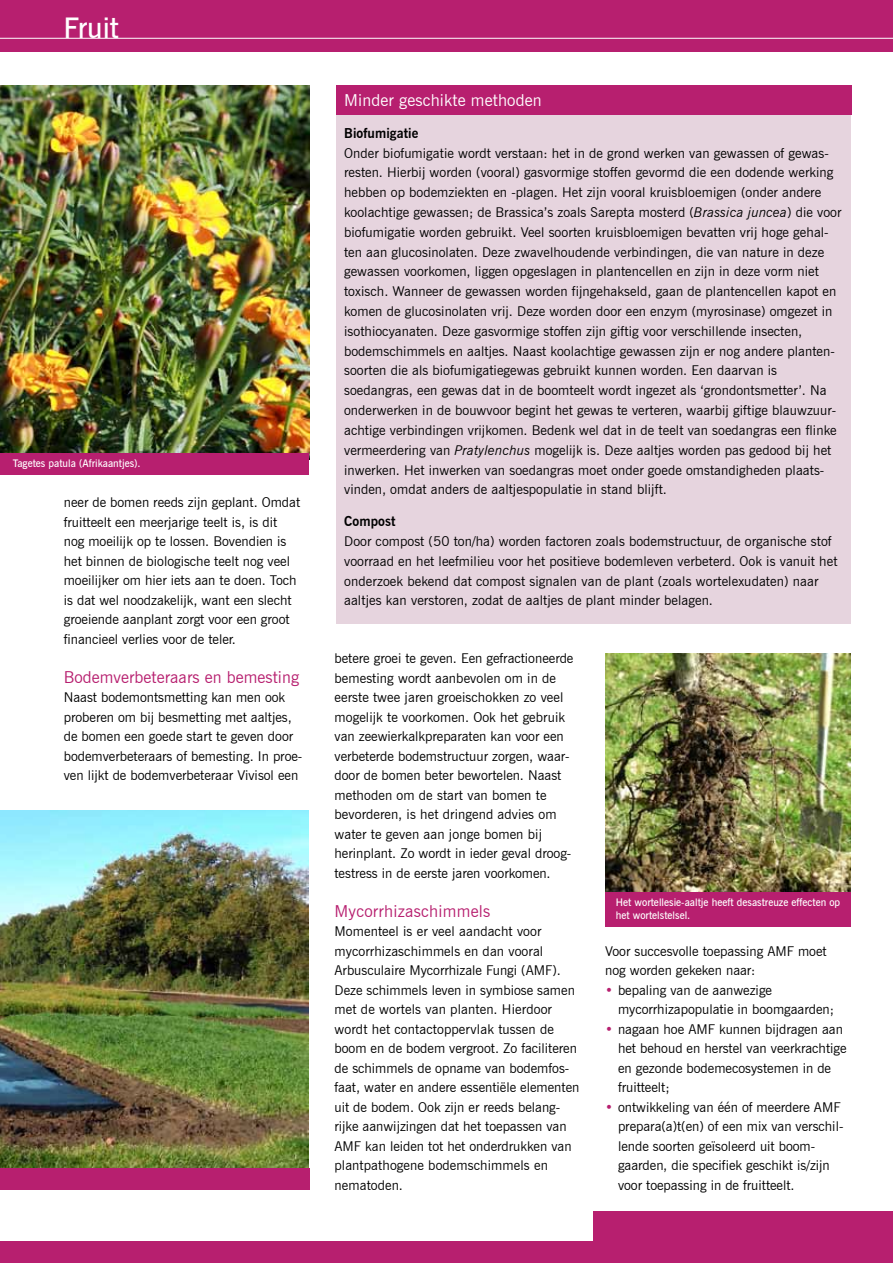
<style>
.page{position:relative;width:893px;height:1263px;background:#fff}
.page>*{position:absolute;margin:0;border:0;box-sizing:border-box;transform-origin:0 0}
.t1{font:600 28.5px "News Gothic BT";color:#fff}
.t2{font:16.5px "News Gothic BT";letter-spacing:.005em;color:#b71f6f}
.t3{font:16.5px "News Gothic BT";letter-spacing:.01em;color:#fff}
.t4{font:13.5px/19.5px "News Gothic BT";letter-spacing:.005em;color:#000}
.t5{font:700 13.5px "News Gothic BT";letter-spacing:.005em;color:#000}
.t6{font:600 10.5px/12.6px "News Gothic BT";color:#fff}
.s1{font-style:italic}
.s2{color:#b71f6f}
</style>
<div class="page">
<img style="left:0;top:85px;width:309px;height:368px">
<div style="left:0;top:0;width:893px;height:51px;background:#b71f6f"></div>
<hr style="left:0;top:38px;width:893px;height:1px;background:#fff">
<div style="left:0;top:1242px;width:893px;height:21px;background:#b71f6f"></div>
<div style="left:594px;top:1212px;width:299px;height:51px;background:#b71f6f"></div>
<div style="left:336px;top:110px;width:514px;height:514px;background:#e6d4de"></div>
<div style="left:336px;top:85px;width:515px;height:30px;background:#b71f6f"></div>
<img style="left:0;top:810px;width:309px;height:358px">
<div style="left:0;top:1168px;width:309px;height:22px;background:#b71f6f"></div>
<div style="left:0;top:453px;width:309px;height:22px;background:#b71f6f"></div>
<img style="left:605px;top:653px;width:245px;height:239px">
<div style="left:605px;top:892px;width:245px;height:34px;background:#b71f6f"></div>
<h1 class="t1" style="left:63px;top:11px;width:57px">Fruit</h1>
<p class="t6" style="left:13px;top:457px;width:129px">Tagetes patula (Afrikaantjes).</p>
<p class="t4" style="left:64px;top:492px;width:238px">neer de bomen reeds zijn geplant. Omdat fruitteelt een meerjarige teelt is, is dit nog moeilijk op te lossen. Bovendien is het binnen de biologische teelt nog veel moeilijker om hier iets aan te doen. Toch is dat wel noodzakelijk, want een slecht groeiende aanplant zorgt voor een groot financieel verlies voor de teler.</p>
<p class="t2" style="left:64px;top:667px;width:237px">Bodemverbeteraars en bemesting</p>
<p class="t4" style="left:64px;top:687px;width:240px">Naast bodemontsmetting kan men ook proberen om bij besmetting met aaltjes, de bomen een goede start te geven door bodemverbeteraars of bemesting. In proe&shy;ven lijkt de bodemverbeteraar Vivisol een</p>
<p class="t3" style="left:344px;top:90px;width:199px">Minder geschikte methoden</p>
<p class="t5" style="left:344px;top:125px;width:76px">Biofumigatie</p>
<p class="t4" style="left:344px;top:143px;width:499px">Onder biofumigatie wordt verstaan: het in de grond werken van gewassen of gewas&shy;resten. Hierbij worden (vooral) gasvormige stoffen gevormd die een dodende werking hebben op bodemziekten en -plagen. Het zijn vooral kruisbloemigen (onder andere koolachtige gewassen; de Brassica’s zoals Sarepta mosterd (<span class="s1">Brassica juncea</span>) die voor biofumigatie worden gebruikt. Veel soorten kruisbloemigen bevatten vrij hoge gehal&shy;ten aan glucosinolaten. Deze zwavelhoudende verbindingen, die van nature in deze gewassen voorkomen, liggen opgeslagen in plantencellen en zijn in deze vorm niet toxisch. Wanneer de gewassen worden fijngehakseld, gaan de plantencellen kapot en komen de glucosinolaten vrij. Deze worden door een enzym (myrosinase) omgezet in isothiocyanaten. Deze gasvormige stoffen zijn giftig voor verschillende insecten, bodemschimmels en aaltjes. Naast koolachtige gewassen zijn er nog andere planten&shy;soorten die als biofumigatiegewas gebruikt kunnen worden. Een daarvan is soedangras, een gewas dat in de boomteelt wordt ingezet als ‘grondontsmetter’. Na onderwerken in de bouwvoor begint het gewas te verteren, waarbij giftige blauwzuur&shy;achtige verbindingen vrijkomen. Bedenk wel dat in de teelt van soedangras een flinke vermeerdering van <span class="s1">Pratylenchus</span> mogelijk is. Deze aaltjes worden pas gedood bij het inwerken. Het inwerken van soedangras moet onder goede omstandigheden plaats&shy;vinden, omdat anders de aaltjespopulatie in stand blijft.</p>
<p class="t5" style="left:344px;top:513px;width:53px">Compost</p>
<p class="t4" style="left:344px;top:531px;width:495px">Door compost (50 ton/ha) worden factoren zoals bodemstructuur, de organische stof voorraad en het leefmilieu voor het positieve bodemleven verbeterd. Ook is vanuit het onderzoek bekend dat compost signalen van de plant (zoals wortelexudaten) naar aaltjes kan verstoren, zodat de aaltjes de plant minder belagen.</p>
<p class="t4" style="left:334px;top:648px;width:240px">betere groei te geven. Een gefractioneerde bemesting wordt aanbevolen om in de eerste twee jaren groeischokken zo veel mogelijk te voorkomen. Ook het gebruik van zeewierkalkpreparaten kan voor een verbeterde bodemstructuur zorgen, waar&shy;door de bomen beter bewortelen. Naast methoden om de start van bomen te bevorderen, is het dringend advies om water te geven aan jonge bomen bij herinplant. Zo wordt in ieder geval droog&shy;testress in de eerste jaren voorkomen.</p>
<p class="t2" style="left:334px;top:901px;width:157px">Mycorrhizaschimmels</p>
<p class="t4" style="left:334px;top:921px;width:246px">Momenteel is er veel aandacht voor mycorrhizaschimmels en dan vooral Arbusculaire Mycorrhizale Fungi (AMF).<br>Deze schimmels leven in symbiose samen met de wortels van planten. Hierdoor wordt het contactoppervlak tussen de boom en de bodem vergroot. Zo faciliteren de schimmels de opname van bodemfos&shy;faat, water en andere essentiële elementen uit de bodem. Ook zijn er reeds belang&shy;rijke aanwijzingen dat het toepassen van AMF kan leiden tot het onderdrukken van plantpathogene bodemschimmels en nematoden.</p>
<p class="t6" style="left:616px;top:896px;width:226px">Het wortellesie-aaltje heeft desastreuze effecten op het wortelstelsel.</p>
<p class="t4" style="left:605px;top:941px;width:223px">Voor succesvolle toepassing AMF moet nog worden gekeken naar:</p>
<p class="t4" style="left:618px;top:980px;width:217px;text-indent:-13px"><span class="s2">•</span> bepaling van de aanwezige mycorrhizapopulatie in boomgaarden;</p>
<p class="t4" style="left:618px;top:1019px;width:230px;text-indent:-13px"><span class="s2">•</span> nagaan hoe AMF kunnen bijdragen aan het behoud en herstel van veerkrachtige en gezonde bodemecosystemen in de fruitteelt;</p>
<p class="t4" style="left:618px;top:1097px;width:227px;text-indent:-13px"><span class="s2">•</span> ontwikkeling van één of meerdere AMF prepara(a)t(en) of een mix van verschil&shy;lende soorten geïsoleerd uit boom&shy;gaarden, die specifiek geschikt is/zijn voor toepassing in de fruitteelt.</p>
</div>
